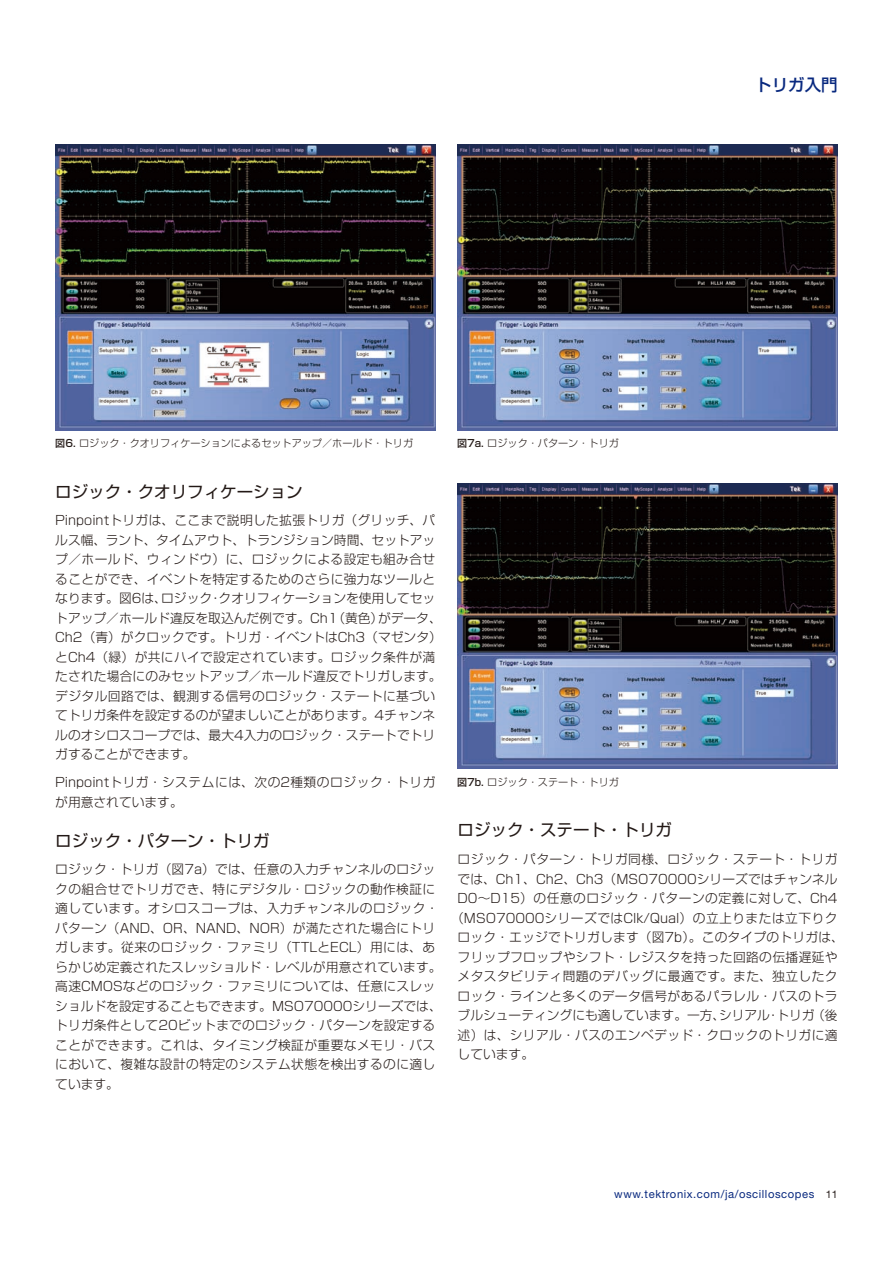
<style>
.page{position:relative;width:893px;height:1263px;background:#fff}
.page>*{position:absolute;margin:0;border:0;box-sizing:border-box;transform-origin:0 0}
.t1{font:16.5px "Shin Go Pro";color:#231916}
.t2{font:500 16.5px "Shin Go Pro";color:#09297f}
.t3{font:300 12.75px/19.5px "Shin Go Pro";letter-spacing:.02em;color:#231916}
.t4{font:300 12.75px/19.5px "Shin Go Pro";color:#231916}
.t5{font:300 12.75px "Shin Go Pro";letter-spacing:.04em;color:#231916}
.t6{font:11.25px "Helvetica Neue";letter-spacing:.05em;color:#09297f}
.t7{font:300 10.2px "Shin Go Pro";color:#231916}
.s1{font-weight:500}
.s2{font-size:10.5px;color:#231916}
</style>
<div class="page">
<img style="left:55px;top:145px;width:381px;height:285px">
<img style="left:457px;top:145px;width:381px;height:285px">
<img style="left:457px;top:483px;width:381px;height:286px">
<p class="t2" style="left:755px;top:71px;width:84px">トリガ入門</p>
<p class="t7" style="left:55px;top:435px;width:359px"><span class="s1">図6.</span> ロジック・クオリフィケーションによるセットアップ／ホールド・トリガ</p>
<p class="t7" style="left:457px;top:435px;width:163px"><span class="s1">図7a.</span> ロジック・パターン・トリガ</p>
<p class="t1" style="left:55px;top:478px;width:249px">ロジック・クオリフィケーション</p>
<p class="t4" style="left:55px;top:509px;width:388px">Pinpointトリガは、ここまで説明した拡張トリガ（グリッチ、パルス幅、ラント、タイムアウト、トランジション時間、セットアップ／ホールド、ウィンドウ）に、ロジックによる設定も組み合せることができ、イベントを特定するためのさらに強力なツールとなります。図6は、ロジック・クオリフィケーションを使用してセットアップ／ホールド違反を取込んだ例です。Ch1（黄色）がデータ、Ch2（青）がクロックです。トリガ・イベントはCh3（マゼンタ）とCh4（緑）が共にハイで設定されています。ロジック条件が満たされた場合にのみセットアップ／ホールド違反でトリガします。デジタル回路では、観測する信号のロジック・ステートに基づいてトリガ条件を設定するのが望ましいことがあります。4チャンネルのオシロスコープでは、最大4入力のロジック・ステートでトリガすることができます。</p>
<p class="t3" style="left:55px;top:771px;width:382px">Pinpointトリガ・システムには、次の2種類のロジック・トリガが用意されています。</p>
<p class="t1" style="left:55px;top:827px;width:216px">ロジック・パターン・トリガ</p>
<p class="t3" style="left:55px;top:858px;width:388px">ロジック・トリガ（図7a）では、任意の入力チャンネルのロジックの組合せでトリガでき、特にデジタル・ロジックの動作検証に適しています。オシロスコープは、入力チャンネルのロジック・パターン（AND、OR、NAND、NOR）が満たされた場合にトリガします。従来のロジック・ファミリ（TTLとECL）用には、あらかじめ定義されたスレッショルド・レベルが用意されています。高速CMOSなどのロジック・ファミリについては、任意にスレッショルドを設定することもできます。MSO70000シリーズでは、トリガ条件として20ビットまでのロジック・パターンを設定することができます。これは、タイミング検証が重要なメモリ・バスにおいて、複雑な設計の特定のシステム状態を検出するのに適しています。</p>
<p class="t7" style="left:457px;top:774px;width:163px"><span class="s1">図7b.</span> ロジック・ステート・トリガ</p>
<p class="t1" style="left:458px;top:816px;width:216px">ロジック・ステート・トリガ</p>
<p class="t3" style="left:458px;top:848px;width:382px">ロジック・パターン・トリガ同様、ロジック・ステート・トリガ</p>
<p class="t4" style="left:458px;top:867px;width:382px">では、Ch1、Ch2、Ch3（MSO70000シリーズではチャンネル</p>
<p class="t5" style="left:458px;top:888px;width:382px">D0～D15）の任意のロジック・パターンの定義に対して、Ch4</p>
<p class="t3" style="left:451px;top:906px;width:388px">（MSO70000シリーズではClk/Qual）の立上りまたは立下りク</p>
<p class="t3" style="left:458px;top:926px;width:388px">ロック・エッジでトリガします（図7b）。このタイプのトリガは、</p>
<p class="t3" style="left:458px;top:945px;width:382px">フリップフロップやシフト・レジスタを持った回路の伝播遅延や</p>
<p class="t3" style="left:458px;top:965px;width:382px">メタスタビリティ問題のデバッグに最適です。また、独立したク</p>
<p class="t3" style="left:458px;top:984px;width:382px">ロック・ラインと多くのデータ信号があるパラレル・バスのトラ</p>
<p class="t4" style="left:458px;top:1004px;width:382px">ブルシューティングにも適しています。一方、シリアル・トリガ（後</p>
<p class="t3" style="left:458px;top:1023px;width:381px">述）は、シリアル・バスのエンベデッド・クロックのトリガに適</p>
<p class="t3" style="left:458px;top:1043px;width:78px">しています。</p>
<p class="t6" style="left:614px;top:1187px;width:225px">www.tektronix.com/ja/oscilloscopes <span class="s2">11</span></p>
</div>
